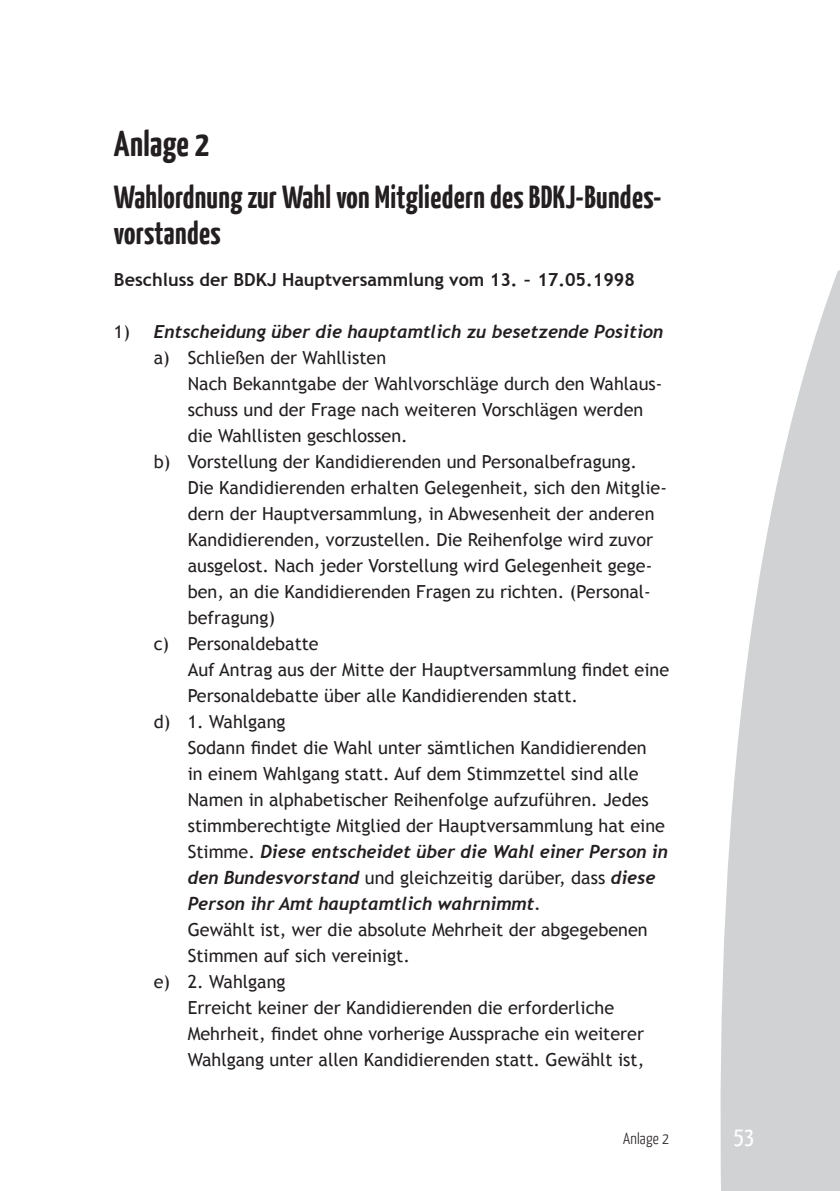
<style>
.page{position:relative;width:840px;height:1191px;background:#fff}
.page>*{position:absolute;margin:0;border:0;box-sizing:border-box;transform-origin:0 0}
.Headline1{font:700 36px "BDKJ";color:#231f20}
.Headline2{font:700 32px/36px "BDKJ";color:#231f20}
.t1{font:24px "BDKJ";color:#fff}
.TextEinzug2{font:18px/26px "Trebuchet MS";color:#231f20}
.TextEinzug{font:italic 700 18px "Trebuchet";color:#231f20}
.t2{font:700 18px "Trebuchet MS";color:#231f20}
.t3{font:300 16px "BDKJ";color:#231f20}
.s1{font-family:"Trebuchet MS";font-weight:400;font-style:normal}
.s2{font-family:"Trebuchet";font-weight:700;font-style:italic}
</style>
<div class="page">
<svg style="left:720px;top:270px;width:119px;height:921px;fill:#d1d2d4"></svg>
<p class="Headline1" style="left:114px;top:120px;width:97px">Anlage 2</p>
<p class="Headline2" style="left:114px;top:177px;width:549px">Wahlordnung zur Wahl von Mitgliedern des BDKJ-Bundes&shy;vorstandes</p>
<p class="t2" style="left:114px;top:268px;width:522px">Beschluss der BDKJ Hauptversammlung vom 13. – 17.05.1998</p>
<p class="TextEinzug" style="left:114px;top:321px;width:550px"><span class="s1">1)</span> Entscheidung über die hauptamtlich zu besetzende Position</p>
<p class="TextEinzug2" style="left:154px;top:345px;width:234px">a) Schließen der Wahllisten</p>
<p class="TextEinzug2" style="left:188px;top:371px;width:476px">Nach Bekanntgabe der Wahlvorschläge durch den Wahlaus&shy;schuss und der Frage nach weiteren Vorschlägen werden die Wahllisten geschlossen.</p>
<p class="TextEinzug2" style="left:154px;top:449px;width:484px">b) Vorstellung der Kandidierenden und Personalbefragung.</p>
<p class="TextEinzug2" style="left:188px;top:475px;width:480px">Die Kandidierenden erhalten Gelegenheit, sich den Mitglie&shy;dern der Hauptversammlung, in Abwesenheit der anderen Kandidierenden, vorzustellen. Die Reihenfolge wird zuvor ausgelost. Nach jeder Vorstellung wird Gelegenheit gege&shy;ben, an die Kandidierenden Fragen zu richten. (Personal&shy;befragung)</p>
<p class="TextEinzug2" style="left:154px;top:631px;width:166px">c) Personaldebatte</p>
<p class="TextEinzug2" style="left:188px;top:657px;width:483px">Auf Antrag aus der Mitte der Hauptversammlung findet eine<br>Personaldebatte über alle Kandidierenden statt.</p>
<p class="TextEinzug2" style="left:154px;top:709px;width:133px">d) 1. Wahlgang</p>
<p class="TextEinzug2" style="left:188px;top:735px;width:481px">Sodann findet die Wahl unter sämtlichen Kandidierenden<br>in einem Wahlgang statt. Auf dem Stimmzettel sind alle Namen in alphabetischer Reihenfolge aufzuführen. Jedes stimmberechtigte Mitglied der Hauptversammlung hat eine Stimme. <span class="s2">Diese entscheidet über die Wahl einer Person in den Bundesvorstand</span> und gleichzeitig darüber, dass <span class="s2">diese Person ihr Amt hauptamtlich wahrnimmt.</span></p>
<p class="TextEinzug2" style="left:188px;top:917px;width:461px">Gewählt ist, wer die absolute Mehrheit der abgegebenen<br>Stimmen auf sich vereinigt.</p>
<p class="TextEinzug2" style="left:154px;top:969px;width:133px">e) 2. Wahlgang</p>
<p class="TextEinzug2" style="left:188px;top:995px;width:458px">Erreicht keiner der Kandidierenden die erforderliche<br>Mehrheit, findet ohne vorherige Aussprache ein weiterer<br>Wahlgang unter allen Kandidierenden statt. Gewählt ist,</p>
<p class="t3" style="left:622px;top:1128px;width:48px">Anlage 2</p>
<h3 class="t1" style="left:733px;top:1120px;width:22px">53</h3>
</div>
